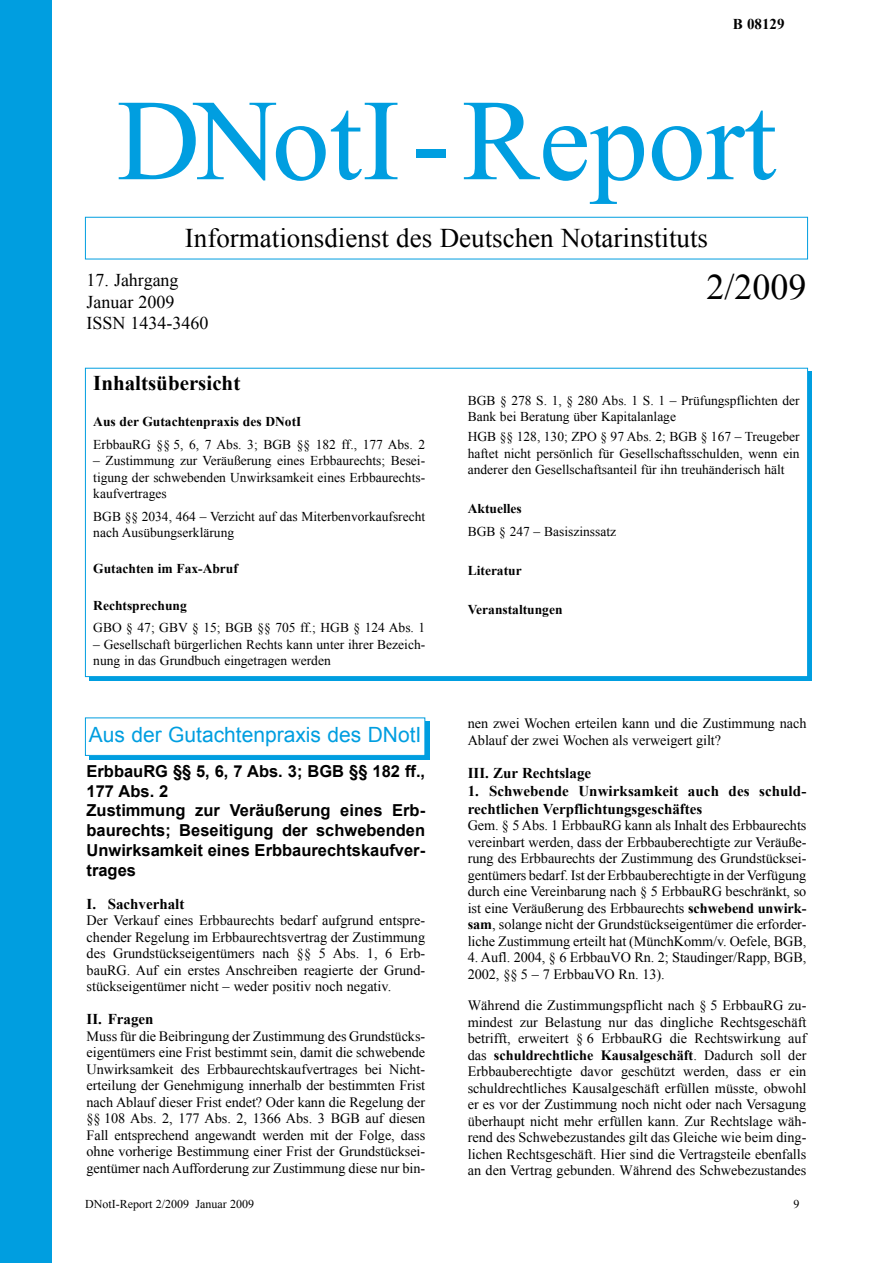
<style>
.page{position:relative;width:893px;height:1263px;background:#fff}
.page>*{position:absolute;margin:0;border:0;box-sizing:border-box;transform-origin:0 0}
.t1{font:115.5px "Times New Roman";color:#009ee0}
.t2{font:36px "Times New Roman";color:#000}
.t3{font:27px "Times New Roman";color:#000}
.t4{font:21px "Arial";color:#009ee0}
.t5{font:700 21px "Times New Roman";color:#000}
.t6{font:18px/21.6px "Times New Roman";color:#000}
.t7{font:700 16.5px/19.8px "Arial";color:#000}
.t8{font:700 15px/18px "Times New Roman";color:#000}
.t9{font:14.25px/16.5px "Times New Roman";letter-spacing:-.005em;color:#000}
.t10{font:13.5px/16.5px "Times New Roman";color:#000}
.t11{font:700 13.5px "Times New Roman";color:#000}
.t12{font:12px "Times New Roman";color:#000}
.s1{font-weight:700}
</style>
<div class="page">
<div style="left:0;top:0;width:51px;height:1263px;background:#009ee0"></div>
<div style="left:89px;top:722px;width:340px;height:38px;background:#009ee0"></div>
<div style="left:85px;top:718px;width:340px;height:37px;background:#fff"></div>
<div style="left:85px;top:717px;width:340px;height:39px;border:1px solid #009ee0"></div>
<p class="t8" style="left:733px;top:14px;width:53px">B 08129</p>
<h1 class="t1" style="left:117px;top:63px;width:661px">DNo-tI-Re-port</h1>
<h3 class="t3" style="left:185px;top:220px;width:437px">In-for-ma-ti-ons-dienst des Deut-schen No-tar-in-s</h3>
<h3 class="t3" style="left:654px;top:220px;width:53px">ti-tuts</h3>
<p class="t6" style="left:87px;top:269px;width:123px">17. Jahr-gang<br>Januar 2009<br>ISSN 1434-3460</p>
<h2 class="t2" style="left:706px;top:262px;width:102px">2/2009</h2>
<h3 class="t5" style="left:93px;top:369px;width:149px">In-halts-über-sicht</h3>
<p class="t11" style="left:93px;top:412px;width:210px">Aus der Gut-ach-ten-pra-xis des DNo-tI</p>
<p class="t10" style="left:93px;top:436px;width:333px">ErbbauRG §§ 5, 6, 7 Abs. 3; BGB §§ 182 ff., 177 Abs. 2</p>
<p class="t10" style="left:93px;top:452px;width:333px;text-align:justify">– Zustimmung zur Veräußerung eines Erbbaurechts; Besei&shy;tigung der schwebenden Unwirksamkeit eines Erbbaurechts&shy;kaufvertrages</p>
<p class="t10" style="left:93px;top:508px;width:333px">BGB §§ 2034, 464 – Verzicht auf das Miterbenvorkaufsrecht nach Ausübungserklärung</p>
<p class="t11" style="left:93px;top:560px;width:146px">Gut-ach-ten im Fax-Ab- ruf</p>
<p class="t11" style="left:93px;top:596px;width:95px">Rechts-pre-chung</p>
<p class="t10" style="left:93px;top:619px;width:333px">GBO § 47; GBV § 15; BGB §§ 705 ff.; HGB § 124 Abs. 1</p>
<p class="t10" style="left:93px;top:635px;width:333px">– Gesellschaft bürgerlichen Rechts kann unter ihrer Bezeich&shy;nung in das Grundbuch eingetragen werden</p>
<h3 class="t4" style="left:89px;top:721px;width:334px">Aus der Gut-ach-ten-pra-xis des DNo-tI</h3>
<p class="t7" style="left:87px;top:762px;width:340px">ErbbauRG §§ 5, 6, 7 Abs. 3; BGB §§ 182 ff.,<br>177 Abs. 2<br>Zustimmung zur Veräußerung eines Erb&shy;baurechts; Beseitigung der schwebenden<br>Unwirksamkeit eines Erbbaurechtskaufver&shy;trages</p>
<p class="t8" style="left:87px;top:894px;width:99px">I. Sachverhalt</p>
<p class="t9" style="left:87px;top:912px;width:340px;text-align:justify">Der Verkauf eines Erbbaurechts bedarf aufgrund entspre&shy;chender Regelung im Erbbaurechtsvertrag der Zustimmung des Grundstückseigentümers nach §§ 5 Abs. 1, 6 Erb&shy;bauRG. Auf ein erstes Anschreiben reagierte der Grund&shy;stückseigentümer nicht – weder positiv noch negativ.</p>
<p class="t8" style="left:87px;top:1010px;width:69px">II. Fragen</p>
<p class="t9" style="left:87px;top:1027px;width:340px">Muss für die Beibringung der Zustimmung des Grundstücks&shy;eigentümers eine Frist bestimmt sein, damit die schwebende Unwirksamkeit des Erbbaurechtskaufvertrages bei Nicht&shy;erteilung der Genehmigung innerhalb der bestimmten Frist nach Ablauf dieser Frist endet? Oder kann die Regelung der §§ 108 Abs. 2, 177 Abs. 2, 1366 Abs. 3 BGB auf diesen Fall entsprechend ange-wandt werden mit der Folge, dass ohne vorherige Bestimmung einer Frist der Grundstücksei&shy;gentümer nach Aufforderung zur Zustimmung diese nur bin-</p>
<p class="t12" style="left:85px;top:1195px;width:171px">DNotI-Report 2/2009 Januar 2009</p>
<p class="t10" style="left:468px;top:392px;width:333px">BGB § 278 S. 1, § 280 Abs. 1 S. 1 – Prüfungspflichten der<br>Bank bei Beratung über Kapitalanlage</p>
<p class="t10" style="left:468px;top:428px;width:333px;text-align:justify">HGB §§ 128, 130; ZPO § 97 Abs. 2; BGB § 167 – Treugeber haftet nicht persönlich für Gesellschaftsschulden, wenn ein anderer den Gesellschaftsanteil für ihn treuhänderis ch hält</p>
<p class="t11" style="left:468px;top:499px;width:55px">Ak-tu-el-les</p>
<p class="t10" style="left:468px;top:523px;width:150px">BGB § 247 – Basiszinssatz</p>
<p class="t11" style="left:468px;top:561px;width:55px">Li-te-ra-tur</p>
<p class="t11" style="left:468px;top:600px;width:96px">Veranstaltungen</p>
<p class="t9" style="left:468px;top:715px;width:340px">nen zwei Wochen erteilen kann und die Zustimmung nach<br>Ablauf der zwei Wochen als verweigert gilt?</p>
<p class="t8" style="left:468px;top:763px;width:125px">III. Zur Rechtslage</p>
<p class="t8" style="left:468px;top:781px;width:340px">1. Schwebende Unwirksamkeit auch des schuld&shy;rechtlichen Verpflichtungsgeschäftes</p>
<p class="t9" style="left:468px;top:817px;width:340px">Gem. § 5 Abs. 1 ErbbauRG kann als Inhalt des Erbbaurechts vereinbart werden, dass der Erb-bauberechtigte zur Veräuße&shy;rung des Erbbaurechts der Zustimmung des Grundstücksei&shy;gentümers bedarf. Ist der Erbbauberechtigte in der Verfügung durch eine Vereinbarung nach § 5 ErbbauRG beschränkt, so ist eine Veräußerung des Erbbaurechts <span class="s1">schwebend unwirk&shy;sam</span>, solange nicht der Grund-stückseigentümer die erforder&shy;liche Zustimmung erteilt hat (MünchKomm/v. Oefele, BGB,</p>
<p class="t9" style="left:468px;top:949px;width:340px">4. Aufl. 2004, § 6 ErbbauVO Rn. 2; Stau-dinger/Rapp, BGB,<br>2002, §§ 5 – 7 ErbbauVO Rn. 13).</p>
<p class="t9" style="left:468px;top:997px;width:340px;text-align:justify">Während die Zustimmungspflicht nach § 5 ErbbauRG zu&shy;mindest zur Belastung nur das dingliche Rechtsgeschäft betrifft, erweitert § 6 ErbbauRG die Rechtswirkung auf das <span class="s1">schuldrechtliche Kausalgeschäft</span>. Dadurch soll der Erbbauberechtigte davor geschützt wer-den, dass er ein schuldrechtliches Kausalgeschäft erfüllen müsste, obwohl er es vor der Zu-stimmung noch nicht oder nach Versagung überhaupt nicht mehr er-füllen kann. Zur Rechtslage wäh&shy;rend des Schwebezustandes gilt das Gleiche wie beim ding&shy;lichen Rechtsgeschäft. Hier sind die Vertragsteile ebenfalls an den Vertrag gebunden. Wäh-rend des Schwebezu-standes</p>
</div>
